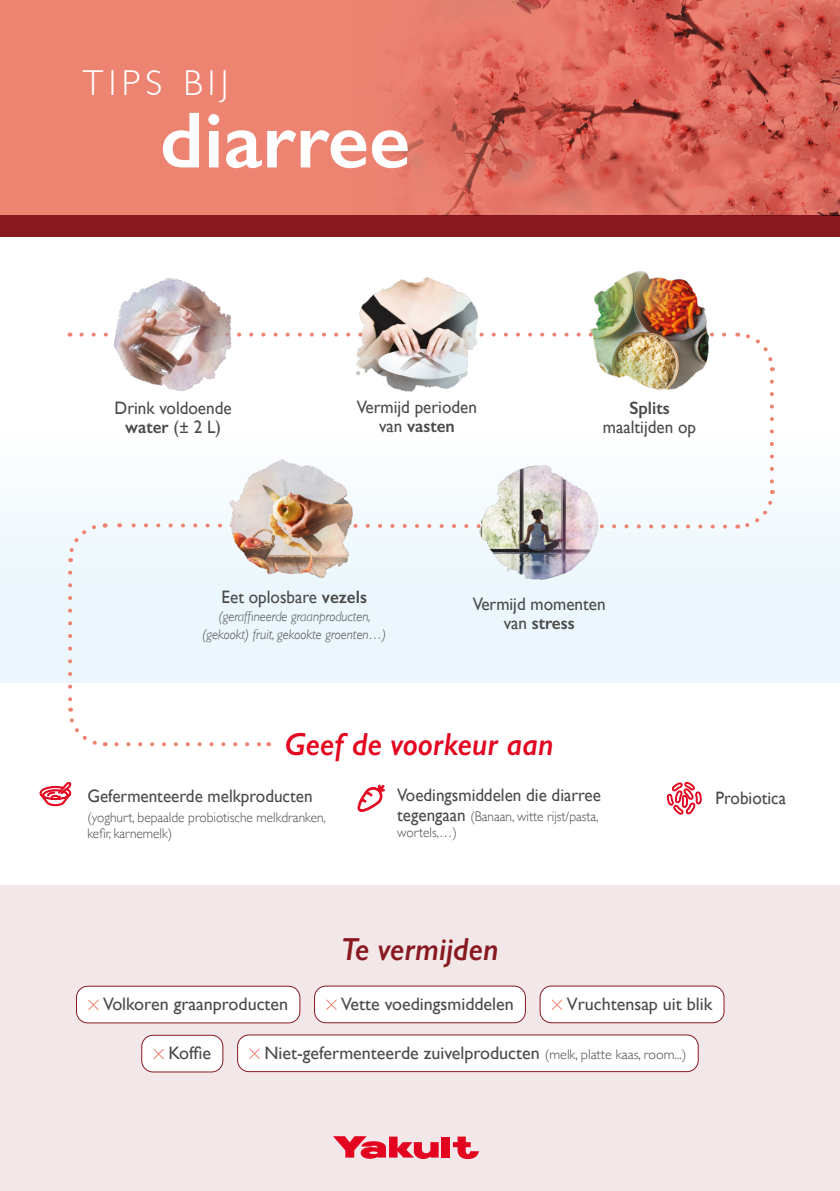
<style>
.page{position:relative;width:840px;height:1191px;background:#fff}
.page>*{position:absolute;margin:0;border:0;box-sizing:border-box;transform-origin:0 0}
.t1{font:600 80px "Gill Sans";color:#fff}
.t2{font:300 36px "Gill Sans";letter-spacing:.15em;color:#fff}
.t3{font:italic 600 32px "Gill Sans";color:#e40520;scale:.95 1}
.t4{font:italic 600 32px "Gill Sans";color:#881920;scale:.95 1}
.t5{font:18px/19px "Gill Sans";color:#4a4a49;text-align:center;scale:.95 1}
.t6{font:18px "Gill Sans";color:#4a4a49}
.t7{font:300 14px/16px "Gill Sans";color:#4a4a49;scale:.95 1}
.t8{font:italic 300 14px/18px "Gill Sans";color:#4a4a49;text-align:center;scale:.95 1}
.s1{font-weight:600}
.s2{font-weight:400;font-size:18px}
.s3{font-weight:300;font-size:14px}
</style>
<div class="page">
<div style="left:0;top:411px;width:839px;height:272px;background:linear-gradient(to right,#f3fafd,#f0f9fd)"></div>
<svg style="left:81px;top:332px;width:646px;height:4px"></svg>
<svg style="left:116px;top:742px;width:145px;height:4px"></svg>
<svg style="left:736px;top:332px;width:39px;height:39px"></svg>
<svg style="left:736px;top:381px;width:38px;height:150px"></svg>
<svg style="left:119px;top:521px;width:609px;height:9px"></svg>
<svg style="left:105px;top:523px;width:7px;height:4px"></svg>
<svg style="left:66px;top:522px;width:33px;height:40px"></svg>
<svg style="left:67px;top:572px;width:39px;height:175px"></svg>
<div style="left:0;top:0;width:839px;height:215px;background:#ed8472"></div>
<div style="left:0;top:215px;width:839px;height:22px;background:#881920"></div>
<img style="left:113px;top:278px;width:120px;height:113px">
<img style="left:229px;top:450px;width:123px;height:136px">
<img style="left:590px;top:271px;width:117px;height:120px">
<img style="left:473px;top:457px;width:131px;height:131px">
<div style="left:0;top:885px;width:839px;height:306px;background:#f3e8e9"></div>
<img style="left:389px;top:0;width:450px;height:215px">
<div style="left:76px;top:986px;width:224px;height:37px;background:#fff;border-radius:11px"></div>
<svg style="left:88px;top:999px;width:11px;height:12px"></svg>
<div style="left:76px;top:986px;width:224px;height:37px;border:1px solid #881920;border-radius:11px"></div>
<div style="left:540px;top:986px;width:183px;height:36px;background:#fff;border-radius:11px"></div>
<svg style="left:551px;top:999px;width:12px;height:11px"></svg>
<div style="left:539px;top:985px;width:184px;height:38px;border:1px solid #881920;border-radius:11px"></div>
<div style="left:314px;top:986px;width:211px;height:36px;background:#fff;border-radius:11px"></div>
<svg style="left:326px;top:999px;width:11px;height:11px"></svg>
<div style="left:314px;top:985px;width:211px;height:38px;border:1px solid #881920;border-radius:11px"></div>
<div style="left:142px;top:1035px;width:81px;height:37px;background:#fff;border-radius:11px"></div>
<svg style="left:153px;top:1048px;width:11px;height:12px"></svg>
<div style="left:141px;top:1035px;width:82px;height:37px;border:1px solid #881920;border-radius:11px"></div>
<div style="left:237px;top:1035px;width:460px;height:36px;background:#fff;border-radius:11px"></div>
<svg style="left:249px;top:1048px;width:11px;height:11px"></svg>
<div style="left:237px;top:1034px;width:461px;height:37px;border:1px solid #881920;border-radius:11px"></div>
<svg style="left:666px;top:781px;width:36px;height:34px"></svg>
<svg style="left:39px;top:782px;width:32px;height:24px"></svg>
<svg style="left:357px;top:784px;width:27px;height:27px"></svg>
<img style="left:356px;top:277px;width:121px;height:115px">
<svg style="left:333px;top:1136px;width:105px;height:23px"></svg>
<div style="left:441px;top:1136px;width:8px;height:21px;background:#e30520"></div>
<svg style="left:452px;top:1136px;width:26px;height:23px"></svg>
<p class="t2" style="left:83px;top:55px;width:147px">TIPS BIJ</p>
<p class="t1" style="left:160px;top:92px;width:252px">diarree</p>
<p class="t5" style="left:114px;top:398px;width:125px">Drink voldoende <span class="s1">water</span> (± 2 L)</p>
<p class="t5" style="left:357px;top:397px;width:128px">Vermijd perioden van <span class="s1">vasten</span></p>
<p class="t5" style="left:602px;top:398px;width:99px"><span class="s1">Splits </span>maaltijden op</p>
<p class="t5" style="left:221px;top:587px;width:154px">Eet oplosbare <span class="s1">vezels</span></p>
<p class="t8" style="left:202px;top:607px;width:195px">(geraffineerde graanproducten, (gekookt) fruit, gekookte groenten…)</p>
<p class="t5" style="left:472px;top:594px;width:141px">Vermijd momenten van <span class="s1">stress</span></p>
<p class="t3" style="left:285px;top:725px;width:284px">Geef de voorkeur aan</p>
<p class="t5" style="left:87px;top:786px;width:238px">Gefermenteerde melkproducten</p>
<p class="t7" style="left:87px;top:809px;width:252px">(yoghurt, bepaalde probiotische melkdranken, kefir, karnemelk)</p>
<p class="t5" style="left:397px;top:785px;width:216px">Voedingsmiddelen die diarree</p>
<p class="t7" style="left:397px;top:808px;width:213px"><span class="s2">tegengaan</span> (Banaan, witte rijst/pasta, wortels,…)</p>
<p class="t4" style="left:341px;top:929px;width:167px">Te vermijden</p>
<p class="t5" style="left:715px;top:788px;width:76px">Probiotica</p>
<p class="t6" style="left:103px;top:993px;width:186px">Volkoren graanproducten</p>
<p class="t6" style="left:341px;top:993px;width:174px">Vette voedingsmiddelen</p>
<p class="t6" style="left:566px;top:993px;width:147px">Vruchtensap uit blik</p>
<p class="t6" style="left:168px;top:1042px;width:44px">Koffie</p>
<p class="t6" style="left:264px;top:1042px;width:423px">Niet-gefermenteerde zuivelproducten <span class="s3">(melk, platte kaas, room...)</span></p>
</div>
